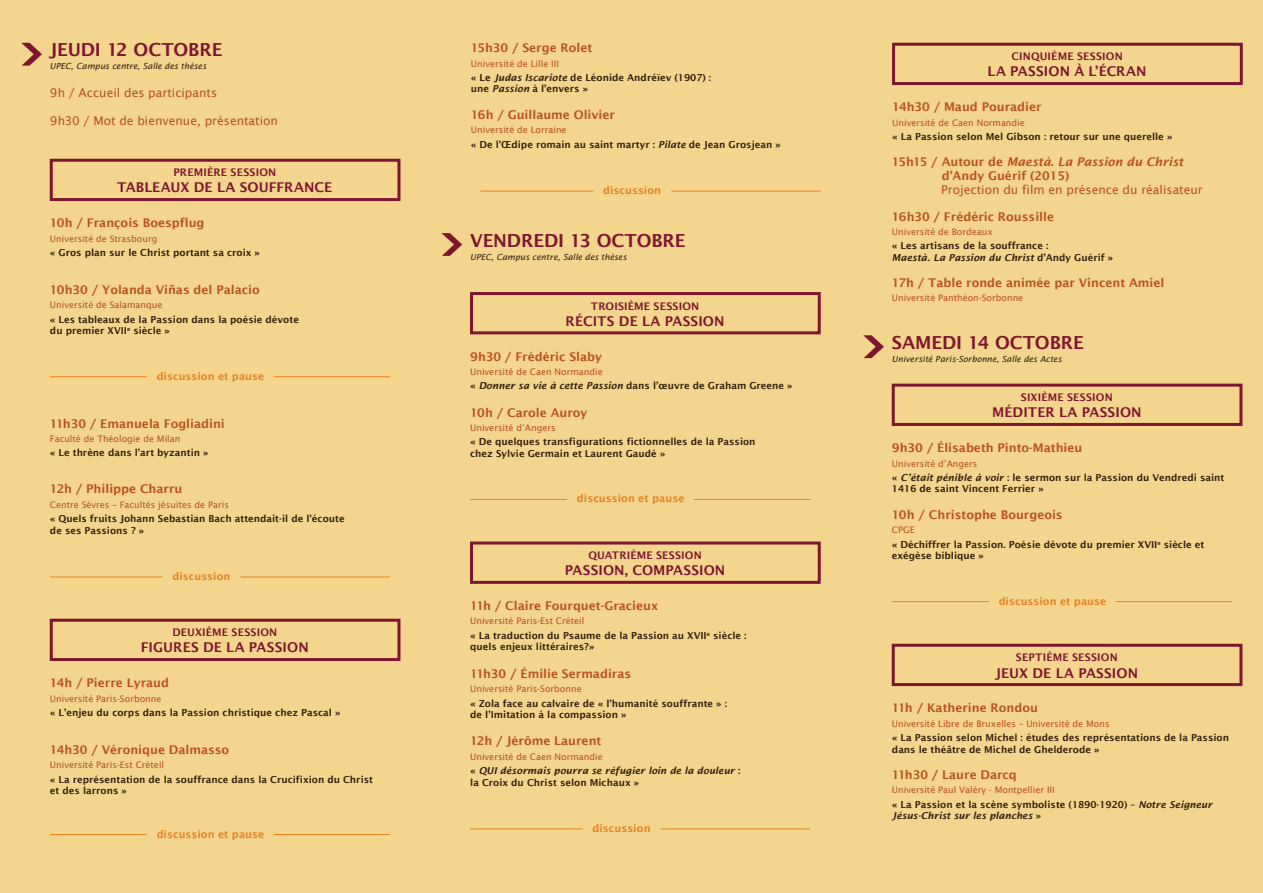
<style>
.page{position:relative;width:1263px;height:893px;background:#f4d58d}
.page>*{position:absolute;margin:0;border:0;box-sizing:border-box;transform-origin:0 0}
.t1{font:600 18px "Lucida Sans";letter-spacing:-.005em;color:#7f162f}
.t2{font:600 13.5px "Lucida Sans";letter-spacing:.01em;color:#7f162f}
.t3{font:600 12px/14.4px "Lucida Sans";color:#b9511e}
.t4{font:12px "Lucida Sans";color:#b9511e}
.t5{font:600 10.5px "Lucida Sans";letter-spacing:.015em;color:#7f162f}
.t6{font:600 10.5px "Lucida Sans";letter-spacing:.005em;color:#e88024}
.t7{font:600 9.6px/11.6px "Lucida Sans";color:#341e0e}
.t8{font:italic 600 9.6px/11.6px "Lucida Sans";color:#341e0e}
.t9{font:9px "Lucida Sans";color:#b9511e}
.t10{font:italic 8.4px "Lucida Sans";color:#341e0e}
.s1{font-style:italic}
.s2{font-style:normal}
</style>
<div class="page">
<hr style="left:50px;top:376px;width:97px;height:1px;background:#e88024">
<hr style="left:274px;top:376px;width:116px;height:1px;background:#e88024">
<hr style="left:50px;top:834px;width:97px;height:1px;background:#e88024">
<hr style="left:274px;top:834px;width:116px;height:1px;background:#e88024">
<hr style="left:480px;top:191px;width:113px;height:1px;background:#e88024">
<hr style="left:671px;top:191px;width:150px;height:1px;background:#e88024">
<hr style="left:50px;top:577px;width:112px;height:1px;background:#e88024">
<hr style="left:241px;top:577px;width:149px;height:1px;background:#e88024">
<hr style="left:470px;top:828px;width:113px;height:1px;background:#e88024">
<hr style="left:661px;top:828px;width:149px;height:1px;background:#e88024">
<svg style="left:21px;top:43px;width:21px;height:23px"></svg>
<div style="left:50px;top:159px;width:350px;height:42px;border:3px solid #7f162f"></div>
<div style="left:50px;top:619px;width:350px;height:42px;border:3px solid #7f162f"></div>
<hr style="left:470px;top:499px;width:97px;height:1px;background:#e88024">
<hr style="left:694px;top:499px;width:116px;height:1px;background:#e88024">
<svg style="left:441px;top:233px;width:21px;height:23px"></svg>
<div style="left:470px;top:292px;width:351px;height:42px;border:3px solid #7f162f"></div>
<div style="left:470px;top:541px;width:351px;height:43px;border:3px solid #7f162f"></div>
<hr style="left:892px;top:601px;width:97px;height:1px;background:#e88024">
<hr style="left:1116px;top:601px;width:116px;height:1px;background:#e88024">
<svg style="left:863px;top:335px;width:21px;height:23px"></svg>
<div style="left:892px;top:384px;width:350px;height:42px;border:3px solid #7f162f"></div>
<div style="left:892px;top:644px;width:350px;height:42px;border:3px solid #7f162f"></div>
<div style="left:892px;top:43px;width:351px;height:42px;border:3px solid #7f162f"></div>
<h1 class="t1" style="left:50px;top:40px;width:161px">JEU DI 12 OCTOBRE</h1>
<p class="t10" style="left:50px;top:61px;width:158px">UPEC, Campus centre, Salle des thèses</p>
<p class="t4" style="left:50px;top:86px;width:169px">9h / Accueil des participants</p>
<p class="t4" style="left:50px;top:114px;width:230px">9h30 / Mot de bienvenue, présentation</p>
<p class="t5" style="left:173px;top:167px;width:102px">Premi ère session</p>
<h2 class="t2" style="left:117px;top:180px;width:217px">Tableaux de la souffrance</h2>
<p class="t3" style="left:50px;top:216px;width:156px">10h / François Boespflug</p>
<p class="t9" style="left:50px;top:233px;width:109px">Université de Strasbourg</p>
<p class="t7" style="left:50px;top:247px;width:212px">« Gros plan sur le Christ portant sa croix »</p>
<p class="t3" style="left:50px;top:282px;width:211px">10h30 / Yolanda Viñas del Palacio</p>
<p class="t9" style="left:50px;top:300px;width:114px">Université de Salamanque</p>
<p class="t7" style="left:50px;top:314px;width:250px">« Les tableaux de la Passion dans la poésie dévote du premier XVII<sup>e</sup> siècle »</p>
<p class="t6" style="left:157px;top:370px;width:109px">discussion et pause</p>
<p class="t3" style="left:50px;top:416px;width:176px">11h30 / Emanuela Fogliadini</p>
<p class="t9" style="left:50px;top:434px;width:132px">Faculté de Théologie de Milan</p>
<p class="t7" style="left:50px;top:447px;width:160px">« Le thrène dans l’art byzantin »</p>
<p class="t3" style="left:50px;top:482px;width:134px">12h / Philippe Charru</p>
<p class="t9" style="left:50px;top:499px;width:180px">Centre Sèvres – Facultés jésuites de Paris</p>
<p class="t7" style="left:50px;top:513px;width:296px">« Quels fruits Johann Sebastian Bach attendait-il de l’écoute de ses Passions ? »</p>
<p class="t6" style="left:172px;top:570px;width:60px">discussion</p>
<p class="t5" style="left:172px;top:626px;width:105px">deuxi èm e session</p>
<h2 class="t2" style="left:141px;top:640px;width:167px">Fig ures de la Passion</h2>
<p class="t3" style="left:50px;top:676px;width:121px">14h / Pierre Lyraud</p>
<p class="t9" style="left:50px;top:693px;width:113px">Université Paris-Sorbonne</p>
<p class="t7" style="left:50px;top:707px;width:292px">« L’enjeu du corps dans la Passion christique chez Pascal »</p>
<p class="t3" style="left:50px;top:742px;width:181px">14h30 / Véronique Dalmasso</p>
<p class="t9" style="left:50px;top:760px;width:116px">Université Paris-Est Créteil</p>
<p class="t7" style="left:50px;top:773px;width:325px">« La représentation de la souffrance dans la Crucifixion du Christ et des larrons »</p>
<p class="t6" style="left:157px;top:828px;width:109px">discussion et pause</p>
<p class="t3" style="left:471px;top:41px;width:123px">15h30 / Serge Rolet</p>
<p class="t9" style="left:471px;top:58px;width:90px">Université de Lille III</p>
<p class="t7" style="left:471px;top:72px;width:242px">« Le <span class="s1">Judas Iscariote</span> de Léonide Andréïev (1907) : une <span class="s1">Passion</span> à l’envers »</p>
<p class="t3" style="left:471px;top:107px;width:146px">16h / Guillaume Olivier</p>
<p class="t9" style="left:471px;top:125px;width:97px">Université de Lorraine</p>
<p class="t7" style="left:471px;top:138px;width:312px">« De l’Œdipe romain au saint martyr : <span class="s1">Pilate</span> de Jean Grosjean »</p>
<p class="t6" style="left:603px;top:184px;width:60px">discussion</p>
<h1 class="t1" style="left:470px;top:230px;width:204px">vendredi 13 OCTOBRE</h1>
<p class="t10" style="left:470px;top:252px;width:158px">UPEC, Campus centre, Salle des thèses</p>
<p class="t5" style="left:591px;top:300px;width:108px">troisi èm e session</p>
<h2 class="t2" style="left:566px;top:313px;width:9px">Réci</h2>
<h2 class="t2" style="left:597px;top:313px;width:126px">ts de la Passi on</h2>
<p class="t3" style="left:470px;top:349px;width:133px">9h30 / Frédéric Slaby</p>
<p class="t9" style="left:470px;top:367px;width:134px">Université de Caen Normandie</p>
<p class="t7" style="left:470px;top:380px;width:324px">« <span class="s1">Donner sa vie à cette Passion</span> dans l’œuvre de Graham Greene »</p>
<p class="t3" style="left:470px;top:405px;width:119px">10h / Carole Auroy</p>
<p class="t9" style="left:470px;top:423px;width:87px">Université d’Angers</p>
<p class="t7" style="left:470px;top:436px;width:287px">« De quelques transfigurations fictionnelles de la Passion chez Sylvie Germain et Laurent Gaudé »</p>
<p class="t6" style="left:577px;top:493px;width:109px">discussion et pause</p>
<p class="t5" style="left:588px;top:549px;width:113px">quatri èm e session</p>
<h2 class="t2" style="left:565px;top:563px;width:160px">Passion, compassion</h2>
<p class="t3" style="left:470px;top:598px;width:189px">11h / Claire Fourquet-Gracieux</p>
<p class="t9" style="left:470px;top:616px;width:116px">Université Paris-Est Créteil</p>
<p class="t7" style="left:470px;top:630px;width:278px">« La traduction du Psaume de la Passion au XVII<sup>e</sup> siècle : quels enjeux littéraires?»</p>
<p class="t3" style="left:470px;top:666px;width:162px">11h30 / Émilie Sermadiras</p>
<p class="t9" style="left:470px;top:684px;width:113px">Université Paris-Sorbonne</p>
<p class="t7" style="left:470px;top:697px;width:258px">« Zola face au calvaire de « l’humanité souffrante » : de l’Imitation à la compassion »</p>
<p class="t3" style="left:470px;top:734px;width:133px">12h / Jérôme Laurent</p>
<p class="t9" style="left:470px;top:751px;width:134px">Université de Caen Normandie</p>
<p class="t8" style="left:470px;top:765px;width:272px"><span class="s2">«</span> QUI désormais pourra se réfugier loin de la douleur <span class="s2">: la Croix du Christ selon Michaux »</span></p>
<p class="t6" style="left:592px;top:822px;width:60px">discussion</p>
<p class="t5" style="left:1011px;top:51px;width:9px">cinq</p>
<p class="t5" style="left:1040px;top:51px;width:83px">ui èm e session</p>
<h2 class="t2" style="left:988px;top:64px;width:158px">La Passi on à l’écran</h2>
<p class="t3" style="left:892px;top:100px;width:151px">14h30 / Maud Pouradier</p>
<p class="t9" style="left:892px;top:117px;width:134px">Université de Caen Normandie</p>
<p class="t7" style="left:892px;top:131px;width:282px">« La Passion selon Mel Gibson : retour sur une querelle »</p>
<p class="t3" style="left:942px;top:154px;width:243px;text-indent:-50px">15h15 / Autour de <span class="s1">Maestà</span>. <span class="s1">La Passion du Christ </span>d’Andy Guérif (2015)</p>
<p class="t4" style="left:941px;top:183px;width:263px">Projection du film en présence du réalisateur</p>
<p class="t3" style="left:892px;top:209px;width:164px">16h30 / Frédéric Roussille</p>
<p class="t9" style="left:892px;top:227px;width:102px">Université de Bordeaux</p>
<p class="t7" style="left:892px;top:240px;width:223px">« Les artisans de la souffrance :<br><span class="s1">Maestà. La Passion du Christ</span> d’Andy Guérif »</p>
<p class="t3" style="left:892px;top:275px;width:274px">17h / Table ronde animée par Vincent Amiel</p>
<p class="t9" style="left:892px;top:293px;width:133px">Université Panthéon-Sorbonne</p>
<h1 class="t1" style="left:892px;top:332px;width:181px">sam edi 14 OCTOBRE</h1>
<p class="t10" style="left:892px;top:354px;width:171px">Université Paris-Sorbonne, Salle des Actes</p>
<p class="t5" style="left:1021px;top:391px;width:92px">sixi èm e session</p>
<h2 class="t2" style="left:992px;top:405px;width:149px">Méditer la Passi on</h2>
<p class="t3" style="left:892px;top:441px;width:192px">9h30 / Élisabeth Pinto-Mathieu</p>
<p class="t9" style="left:892px;top:458px;width:87px">Université d’Angers</p>
<p class="t7" style="left:892px;top:472px;width:334px">« <span class="s1">C’était pénible à voir</span> : le sermon sur la Passion du Vendredi saint<br>1416 de saint Vincent Ferrier »</p>
<p class="t3" style="left:892px;top:507px;width:172px">10h / Christophe Bourgeois</p>
<p class="t9" style="left:892px;top:525px;width:24px">CPGE</p>
<p class="t7" style="left:892px;top:538px;width:314px">« Déchiffrer la Passion. Poésie dévote du premier XVII<sup>e</sup> siècle et exégèse biblique »</p>
<p class="t6" style="left:999px;top:595px;width:109px">discussion et pause</p>
<p class="t5" style="left:1016px;top:651px;width:102px">septi èm e session</p>
<h2 class="t2" style="left:995px;top:665px;width:142px">Jeux de la Passion</h2>
<p class="t3" style="left:892px;top:701px;width:148px">11h / Katherine Rondou</p>
<p class="t9" style="left:892px;top:718px;width:219px">Université Libre de Bruxelles – Université de Mons</p>
<p class="t7" style="left:892px;top:732px;width:339px">« La Passion selon Michel : études des représentations de la Passion dans le théâtre de Michel de Ghelderode »</p>
<p class="t3" style="left:892px;top:767px;width:126px">11h30 / Laure Darcq</p>
<p class="t9" style="left:892px;top:785px;width:164px">Université Paul Valéry - Montpellier III</p>
<p class="t7" style="left:892px;top:799px;width:322px">« La Passion et la scène symboliste (1890-1920) – <span class="s1">Notre Seigneur<br>Jésus-Christ sur les planches</span> »</p>
</div>
